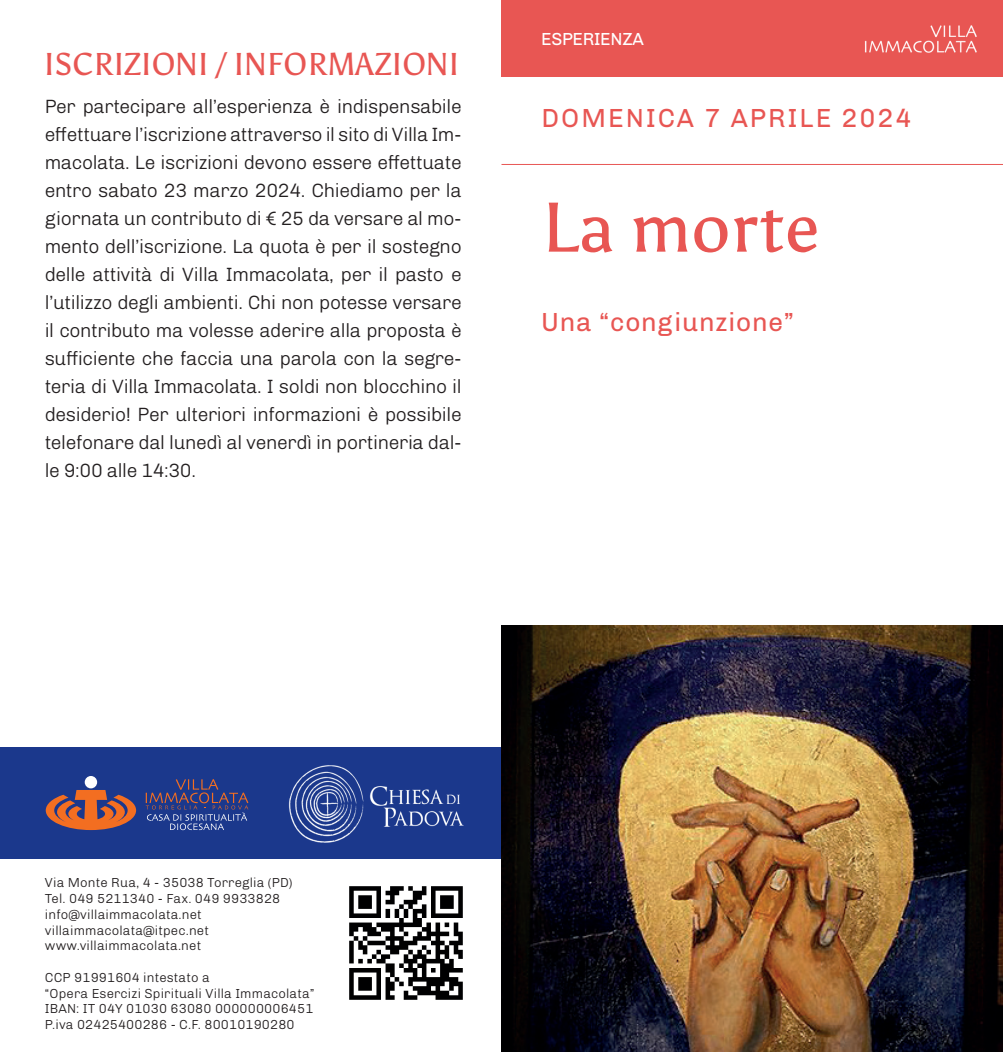
<style>
.page{position:relative;width:1003px;height:1052px;background:#fff}
.page>*{position:absolute;margin:0;border:0;box-sizing:border-box;transform-origin:0 0}
.t1{font:70px "Asul";color:#e85653}
.t2{font:31.5px "Asul";color:#e85653}
.t3{font:26.25px "Chivo";letter-spacing:.07em;color:#e85653}
.t4{font:26.25px "Chivo";letter-spacing:.03em;color:#e85653}
.t5{font:300 19.25px/28px "Chivo";letter-spacing:-.02em;color:#231f20;text-align:justify}
.t6{font:17.5px "Chivo";letter-spacing:-.015em;color:#fff}
.t7{font:300 13.12px "Chivo";letter-spacing:.01em;color:#231f20}
</style>
<div class="page">
<div style="left:501px;top:0;width:501px;height:76px;background:#e85653"></div>
<div style="left:0;top:747px;width:501px;height:111px;background:#1b388c"></div>
<svg style="left:46px;top:790px;width:90px;height:40px"></svg>
<div style="left:85px;top:776px;width:12px;height:12px;background:#fff;border-radius:50%"></div>
<svg style="left:146px;top:779px;width:102px;height:51px"></svg>
<img style="left:271px;top:765px;width:221px;height:94px">
<img style="left:349px;top:886px;width:114px;height:114px">
<hr style="left:501px;top:164px;width:501px;height:1px;background:#e85653">
<img style="left:501px;top:625px;width:501px;height:427px">
<img style="left:864px;top:25px;width:113px;height:28px">
<p class="t6" style="left:541px;top:26px;width:104px">ESPERIENZA</p>
<p class="t2" style="left:44px;top:45px;width:417px">ISCRIZIONI / INFORMAZIONI</p>
<p class="t5" style="left:45px;top:91px;width:418px">Per partecipare all’esperienza è indispensabile effettuare l’iscrizione attraverso il sito di Villa Im&shy;macolata. Le iscrizioni devono essere effettuate entro sabato 23 marzo 2024. Chiediamo per la giornata un contributo di € 25 da versare al mo&shy;mento dell’iscrizione. La quota è per il sostegno delle attività di Villa Immacolata, per il pasto e l’utilizzo degli ambienti. Chi non potesse versare il contributo ma volesse aderire alla proposta è sufficiente che faccia una parola con la segre&shy;teria di Villa Immacolata. I soldi non blocchino il desiderio! Per ulteriori informazioni è possibile telefonare dal lunedì al venerdì in portineria dal&shy;le 9:00 alle 14:30.</p>
<p class="t3" style="left:541px;top:98px;width:371px">DOMENICA 7 APRILE 2024</p>
<p class="t1" style="left:541px;top:185px;width:279px">La morte</p>
<p class="t4" style="left:541px;top:302px;width:254px">Una “congiunzione”</p>
<p class="t7" style="left:45px;top:873px;width:249px">Via Monte Rua, 4 - 35038 Torreglia (PD)</p>
<p class="t7" style="left:45px;top:888px;width:237px">Tel. 049 5211340 - Fax. 049 9933828</p>
<p class="t7" style="left:45px;top:904px;width:158px">info@villaimmacolata.net</p>
<p class="t7" style="left:45px;top:920px;width:165px">villaimmacolata@itpec.net</p>
<p class="t7" style="left:45px;top:936px;width:158px">www.villaimmacolata.net</p>
<p class="t7" style="left:45px;top:967px;width:166px">CCP 91991604 intestato a</p>
<p class="t7" style="left:45px;top:983px;width:271px">“Opera Esercizi Spirituali Villa Immacolata”</p>
<p class="t7" style="left:45px;top:999px;width:270px">IBAN: IT 04Y 01030 63080 000000006451</p>
<p class="t7" style="left:45px;top:1014px;width:251px">P.iva 02425400286 - C.F. 80010190280</p>
</div>
